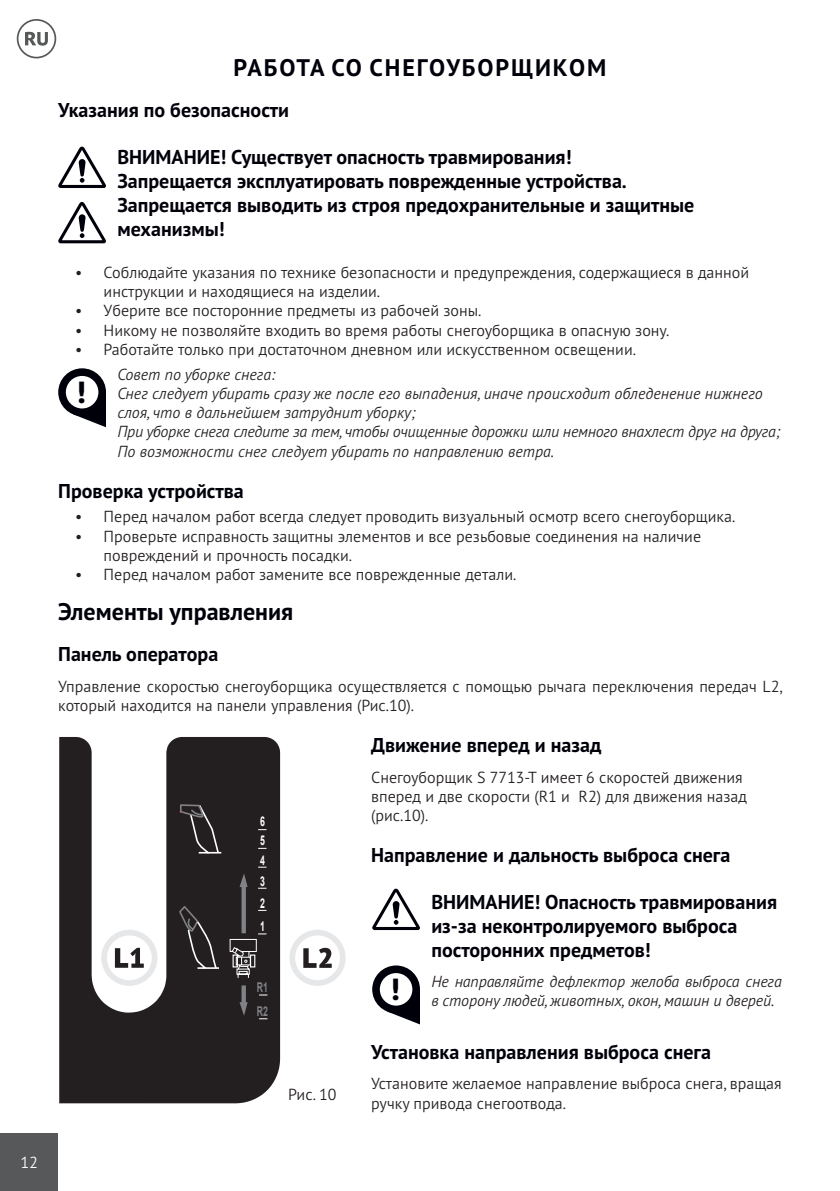
<style>
.page{position:relative;width:840px;height:1191px;background:#fff}
.page>*{position:absolute;margin:0;border:0;box-sizing:border-box;transform-origin:0 0}
.t1{font:700 24px "PT Sans Pro";color:#00000a}
.t2{font:700 24px "PT Sans Pro";letter-spacing:.08em;color:#00000a}
.t3{font:700 20px/24px "PT Sans Pro";color:#00000a}
.t4{font:300 16px/19.2px "PT Sans Pro";color:#231f20}
.t5{font:italic 300 16px/19.2px "PT Sans Pro";letter-spacing:-.01em;color:#231f20}
.t6{font:300 16px "PT Sans Pro";color:#fff}
.t7{font:15.8px "PT Sans Pro";color:#231f20}
.t8{font:700 13.4px "Arial";color:#fff;scale:.65 1}
.t9{font:700 13.4px "Arial";color:#808285;scale:.65 1}
</style>
<div class="page">
<div style="left:0;top:1133px;width:58px;height:58px;background:#57585a"></div>
<svg style="left:17px;top:19px;width:39px;height:39px"></svg>
<svg style="left:58px;top:147px;width:48px;height:41px"></svg>
<svg style="left:58px;top:202px;width:48px;height:41px"></svg>
<div style="left:58px;top:368px;width:48px;height:48px;background:#00000a;border-radius:50%"></div>
<div style="left:66px;top:376px;width:32px;height:32px;background:#fff;border-radius:50%"></div>
<svg style="left:59px;top:737px;width:221px;height:366px;fill:#231f20"></svg>
<svg style="left:177px;top:803px;width:46px;height:166px;background:#302c2d"></svg>
<svg style="left:239px;top:985px;width:8px;height:30px"></svg>
<svg style="left:229px;top:873px;width:37px;height:105px;background:#3b3839"></svg>
<svg style="left:115px;top:947px;width:29px;height:20px"></svg>
<div style="left:101px;top:929px;width:56px;height:57px;border:6px solid #e6e7e9;border-radius:50%"></div>
<svg style="left:303px;top:947px;width:28px;height:21px"></svg>
<div style="left:289px;top:929px;width:56px;height:57px;border:6px solid #e6e7e9;border-radius:50%"></div>
<svg style="left:372px;top:888px;width:48px;height:42px"></svg>
<div style="left:372px;top:965px;width:48px;height:48px;background:#00000a;border-radius:50%"></div>
<svg style="left:379px;top:973px;width:33px;height:32px"></svg>
<svg style="left:72px;top:381px;width:34px;height:46px"></svg>
<svg style="left:385px;top:978px;width:35px;height:46px"></svg>
<p class="t6" style="left:20px;top:1152px;width:19px">12</p>
<h1 class="t1" style="left:233px;top:52px;width:16px">Работа</h1>
<h1 class="t2" style="left:331px;top:52px;width:276px">сО СНЕГОУБОРЩИКОМ</h1>
<p class="t3" style="left:58px;top:98px;width:232px">Указания по безопасности</p>
<p class="t3" style="left:117px;top:145px;width:578px">ВНИМАНИЕ! Существует опасность травмирования!<br>Запрещается эксплуатировать поврежденные устройства.<br>Запрещается выводить из строя предохранительные и защитные механизмы!</p>
<p class="t4" style="left:104px;top:262px;width:646px;text-indent:-28px">• Соблюдайте указания по технике безопасности и предупреждения, содержащиеся в данной инструкции и находящиеся на изделии.</p>
<p class="t4" style="left:75px;top:301px;width:407px">• Уберите все посторонние предметы из рабочей зоны.</p>
<p class="t4" style="left:75px;top:320px;width:595px">• Никому не позволяйте входить во время работы снегоуборщика в опасную зону.</p>
<p class="t4" style="left:75px;top:339px;width:562px">• Работайте только при достаточном дневном или искусственном освещении.</p>
<p class="t5" style="left:117px;top:364px;width:663px">Совет по уборке снега:<br>Снег следует убирать сразу же после его выпадения, иначе происходит обледенение нижнего слоя, что в дальнейшем затруднит уборку;<br>При уборке снега следите за тем, чтобы очищенные дорожки шли немного внахлест друг на друга; По возможности снег следует убирать по направлению ветра.</p>
<p class="t3" style="left:58px;top:478px;width:187px">Проверка устройства</p>
<p class="t4" style="left:75px;top:507px;width:661px">• Перед началом работ всегда следует проводить визуальный осмотр всего снегоуборщика.</p>
<p class="t4" style="left:104px;top:526px;width:598px;text-indent:-28px">• Проверьте исправность защитны элементов и все резьбовые соединения на наличие повреждений и прочность посадки.</p>
<p class="t4" style="left:75px;top:564px;width:442px">• Перед началом работ замените все поврежденные детали.</p>
<h1 class="t1" style="left:58px;top:596px;width:236px">Элементы управления</h1>
<p class="t3" style="left:58px;top:642px;width:161px">Панель оператора</p>
<p class="t4" style="left:58px;top:676px;width:725px">Управление скоростью снегоуборщика осуществляется с помощью рычага переключения передач L2, который находится на панели управления (Рис.10).</p>
<p class="t3" style="left:371px;top:732px;width:232px">Движение вперед и назад</p>
<p class="t4" style="left:371px;top:767px;width:377px">Снегоуборщик S 7713-Т имеет 6 скоростей движения вперед и две скорости (R1 и R2) для движения назад (рис.10).</p>
<p class="t3" style="left:371px;top:842px;width:360px">Направление и дальность выброса снега</p>
<p class="t3" style="left:431px;top:889px;width:347px">ВНИМАНИЕ! Опасность травмирования из-за неконтролируемого выброса посторонних предметов!</p>
<p class="t5" style="left:431px;top:971px;width:352px">Не направляйте дефлектор желоба выброса снега в сторону людей, животных, окон, машин и дверей.</p>
<p class="t3" style="left:371px;top:1039px;width:341px">Установка направления выброса снега</p>
<p class="t4" style="left:371px;top:1073px;width:412px">Установите желаемое направление выброса снега, вращая ручку привода снегоотвода.</p>
<p class="t7" style="left:67px;top:179px;width:149px">perskaitykite šį žinyną</p>
<p class="t8" style="left:260px;top:812px;width:9px">6</p>
<p class="t8" style="left:260px;top:831px;width:9px">5</p>
<p class="t8" style="left:260px;top:851px;width:9px">4</p>
<p class="t8" style="left:260px;top:872px;width:9px">3</p>
<p class="t8" style="left:260px;top:894px;width:9px">2</p>
<p class="t8" style="left:260px;top:917px;width:9px">1</p>
<p class="t9" style="left:257px;top:978px;width:19px">R1</p>
<p class="t9" style="left:257px;top:1002px;width:19px">R2</p>
<p class="t4" style="left:288px;top:1084px;width:49px">Рис. 10</p>
</div>
